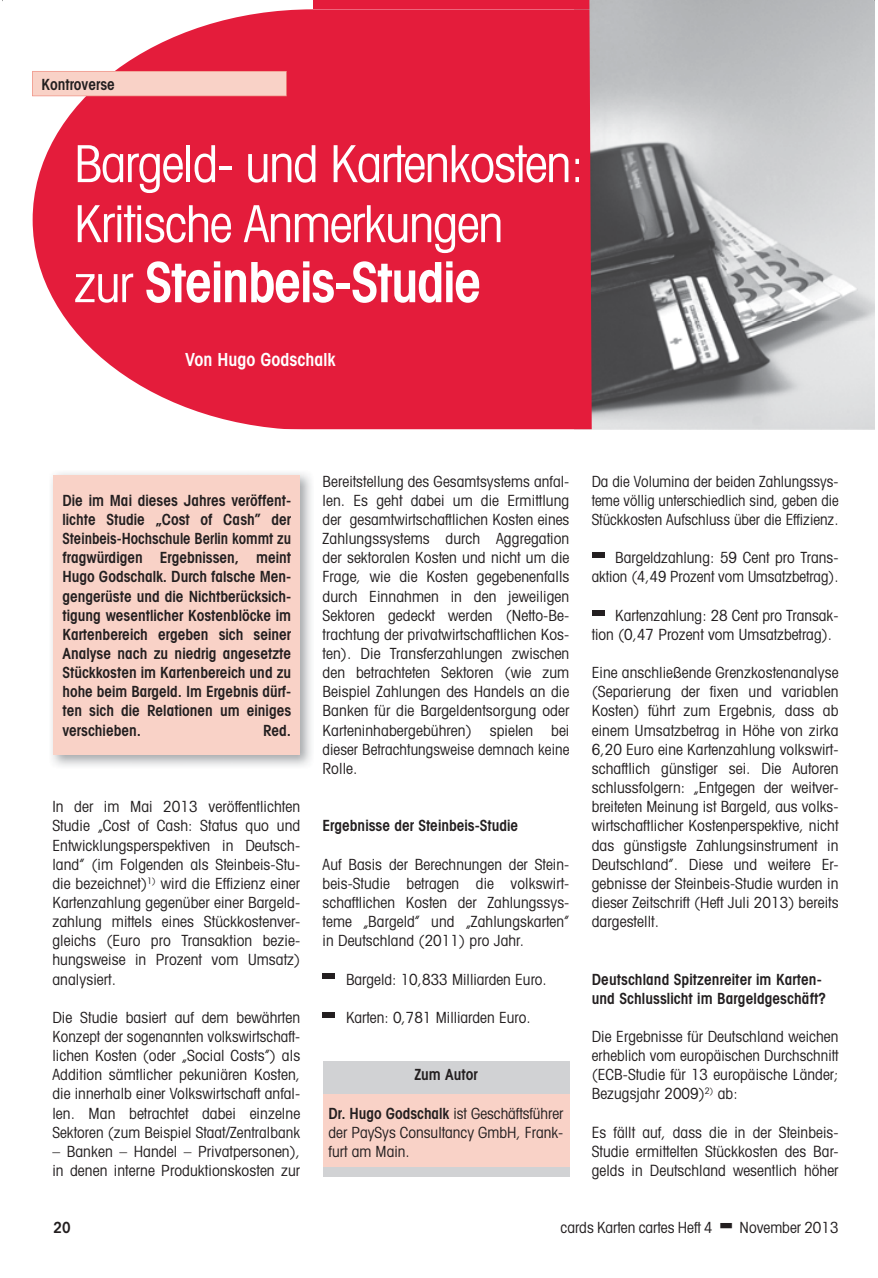
<style>
.page{position:relative;width:878px;height:1278px;background:#fff}
.page>*{position:absolute;margin:0;border:0;box-sizing:border-box;transform-origin:0 0}
.t1{font:600 condensed 55.5px "Avant Garde";letter-spacing:-.025em;color:#fff}
.t2{font:condensed 51px/60px "Avant Garde";letter-spacing:-.025em;color:#fff}
.t3{font:600 condensed 18px "Avant Garde";color:#fff}
.t4{font:condensed 15.6px/19.2px "Avant Garde";letter-spacing:.005em;color:#231f20;text-align:justify}
.t5{font:condensed 15.3px/19.2px "Avant Garde";letter-spacing:.005em;color:#231f20;text-align:justify}
.t6{font:600 condensed 15.3px/19.2px "Avant Garde";color:#231f20;text-align:justify}
.s1{font-weight:400;font-size:51px}
.s2{font-weight:600}
</style>
<div class="page">
<img style="left:591px;top:0;width:283px;height:429px">
<svg style="left:33px;top:9px;width:558px;height:420px;background:#e6334f"></svg>
<div style="left:313px;top:0;width:278px;height:9px;background:#e41c3b"></div>
<svg style="left:32px;top:71px;width:255px;height:25px;background:#f8cec3"></svg>
<div style="left:53px;top:475px;width:247px;height:279px;background:#f9d2c7"></div>
<div style="left:322px;top:1088px;width:247px;height:87px;background:#f9d2c7"></div>
<div style="left:322px;top:1060px;width:247px;height:33px;background:#d1d2d4"></div>
<div style="left:322px;top:1166px;width:247px;height:9px;background:#d1d2d4"></div>
<div style="left:322px;top:973px;width:13px;height:5px;background:#231f20"></div>
<div style="left:322px;top:1011px;width:13px;height:6px;background:#231f20"></div>
<div style="left:591px;top:552px;width:13px;height:5px;background:#231f20"></div>
<div style="left:591px;top:609px;width:13px;height:6px;background:#231f20"></div>
<p class="t6" style="left:41px;top:74px;width:75px">Kontroverse</p>
<h2 class="t2" style="left:74px;top:133px;width:511px">Bargeld- und Kartenkosten:<br>Kritische Anmerkungen</h2>
<h1 class="t1" style="left:74px;top:248px;width:409px"><span class="s1">zur</span> Steinbeis-Studie</h1>
<p class="t3" style="left:185px;top:349px;width:152px">Von Hugo Godschalk</p>
<p class="t6" style="left:62px;top:490px;width:230px">Die im Mai dieses Jahres veröffent&shy;lichte Studie „Cost of Cash” der Steinbeis-Hochschule Berlin kommt zu fragwürdigen Ergebnissen, meint Hugo Godschalk. Durch falsche Men&shy;gengerüste und die Nichtberücksich&shy;tigung wesentlicher Kostenblöcke im Kartenbereich ergeben sich seiner Analyse nach zu niedrig angesetzte Stückkosten im Kartenbereich und zu hohe beim Bargeld. Im Ergebnis dürf&shy;ten sich die Relationen um einiges verschieben.</p>
<p class="t6" style="left:263px;top:720px;width:30px">Red.</p>
<p class="t5" style="left:52px;top:796px;width:249px">In der im Mai 2013 veröffentlichten Studie „Cost of Cash: Status quo und Entwicklungsperspektiven in Deutsch&shy;land” (im Folgenden als Steinbeis-Stu&shy;die bezeichnet)<sup>1)</sup> wird die Effizienz einer Kartenzahlung gegenüber einer Bargeld&shy;zahlung mittels eines Stückkostenver&shy;gleichs (Euro pro Transaktion bezie&shy;hungsweise in Prozent vom Umsatz) analysiert.</p>
<p class="t5" style="left:52px;top:1007px;width:249px">Die Studie basiert auf dem bewährten Konzept der sogenannten volkswirtschaft&shy;lichen Kosten (oder „Social Costs”) als Addition sämtlicher pekuniären Kosten, die innerhalb einer Volkswirtschaft anfal&shy;len. Man betrachtet dabei einzelne Sektoren (zum Beispiel Staat/Zentralbank</p>
<p class="t5" style="left:52px;top:1141px;width:249px">– Banken – Handel – Privatpersonen), in denen interne Produktionskosten zur</p>
<p class="t5" style="left:322px;top:471px;width:248px">Bereitstellung des Gesamtsystems anfal&shy;len. Es geht dabei um die Ermittlung der gesamtwirtschaftlichen Kosten eines Zahlungssystems durch Aggregation der sektoralen Kosten und nicht um die Frage, wie die Kosten gegebenenfalls durch Einnahmen in den jeweiligen Sektoren gedeckt werden (Netto-Be&shy;trachtung der privatwirtschaftlichen Kos&shy;ten). Die Transferzahlungen zwischen den betrachteten Sektoren (wie zum Beispiel Zahlungen des Handels an die Banken für die Bargeldentsorgung oder Karteninhabergebühren) spielen bei dieser Betrachtungsweise demnach keine Rolle.</p>
<p class="t6" style="left:322px;top:815px;width:197px">Ergebnisse der Steinbeis-Studie</p>
<p class="t5" style="left:322px;top:854px;width:248px">Auf Basis der Berechnungen der Stein&shy;beis-Studie betragen die volkswirt&shy;schaftlichen Kosten der Zahlungssys&shy;teme „Bargeld” und „Zahlungskarten” in Deutschland (2011) pro Jahr.</p>
<p class="t5" style="left:346px;top:968px;width:202px">Bargeld: 10,833 Milliarden Euro.</p>
<p class="t5" style="left:346px;top:1007px;width:186px">Karten: 0,781 Milliarden Euro.</p>
<p class="t6" style="left:414px;top:1064px;width:65px">Zum Autor</p>
<p class="t5" style="left:328px;top:1102px;width:236px"><span class="s2">Dr. Hugo Godschalk</span> ist Geschäftsführer der PaySys Consultancy GmbH, Frank&shy;furt am Main.</p>
<p class="t5" style="left:591px;top:471px;width:248px">Da die Volumina der beiden Zahlungssys&shy;teme völlig unterschiedlich sind, geben die Stückkosten Aufschluss über die Effizienz.</p>
<p class="t5" style="left:591px;top:547px;width:248px;text-align:right">Bargeldzahlung: 59 Cent pro Trans&shy;aktion (4,49 Prozent vom Umsatzbetrag).</p>
<p class="t5" style="left:591px;top:605px;width:248px;text-indent:23px">Kartenzahlung: 28 Cent pro Transak&shy;tion (0,47 Prozent vom Umsatzbetrag).</p>
<p class="t5" style="left:591px;top:662px;width:248px">Eine anschließende Grenzkostenanalyse (Separierung der fixen und variablen Kosten) führt zum Ergebnis, dass ab einem Umsatzbetrag in Höhe von zirka 6,20 Euro eine Kartenzahlung volkswirt&shy;schaftlich günstiger sei. Die Autoren schlussfolgern: „Entgegen der weitver&shy;breiteten Meinung ist Bargeld, aus volks&shy;wirtschaftlicher Kostenperspektive, nicht das günstigste Zahlungsinstrument in Deutschland”. Diese und weitere Er&shy;gebnisse der Steinbeis-Studie wurden in dieser Zeitschrift (Heft Juli 2013) bereits dargestellt.</p>
<p class="t6" style="left:591px;top:969px;width:236px">Deutschland Spitzenreiter im Karten&shy;und Schlusslicht im Bargeldgeschäft?</p>
<p class="t5" style="left:591px;top:1026px;width:248px">Die Ergebnisse für Deutschland weichen erheblich vom europäischen Durchschnitt (ECB-Studie für 13 europäische Länder; Bezugsjahr 2009)<sup>2)</sup> ab:</p>
<p class="t4" style="left:591px;top:1121px;width:248px">Es fällt auf, dass die in der Steinbeis-Studie ermittelten Stückkosten des Bar&shy;gelds in Deutschland wesentlich höher</p>
<p class="t6" style="left:53px;top:1217px;width:19px">20</p>
<p class="t5" style="left:560px;top:1217px;width:153px">cards Karten cartes Heft 4</p>
<p class="t5" style="left:739px;top:1217px;width:100px">November 2013</p>
</div>
